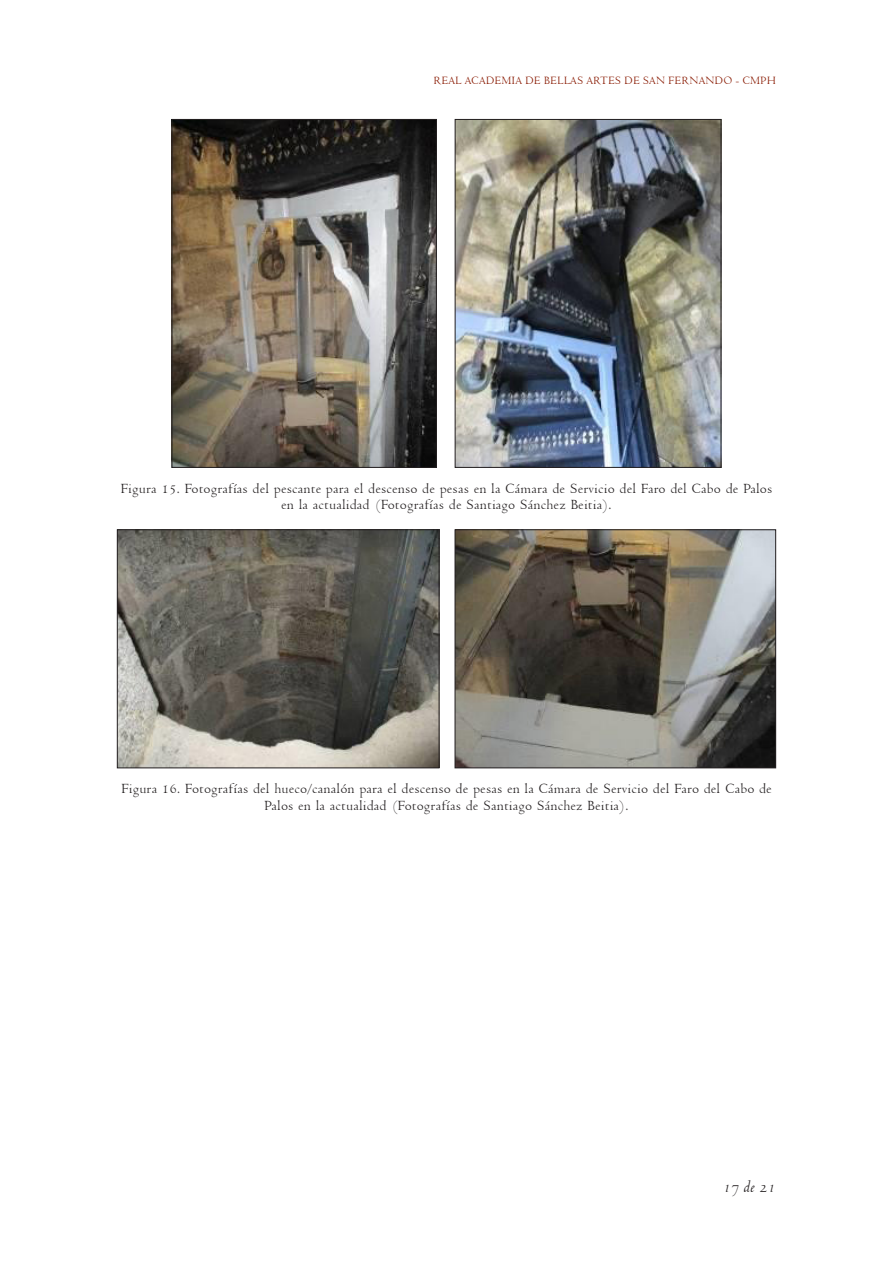
<style>
.page{position:relative;width:893px;height:1263px;background:#fff}
.page>*{position:absolute;margin:0;border:0;box-sizing:border-box;transform-origin:0 0}
.t1{font:italic 18px "Venetian 301 BT";color:#231f20}
.t2{font:15px/16.5px "Venetian 301 BT";color:#231f20;text-align:center}
.t3{font:12px "Venetian 301 BT";color:#891a02}
</style>
<div class="page">
<img style="left:174px;top:121px;width:261px;height:345px">
<div style="left:172px;top:119px;width:265px;height:349px;border:1px solid #231f20"></div>
<img style="left:457px;top:121px;width:262px;height:345px">
<div style="left:455px;top:119px;width:266px;height:349px;border:1px solid #231f20"></div>
<img style="left:119px;top:531px;width:318px;height:235px">
<div style="left:117px;top:529px;width:322px;height:239px;border:1px solid #231f20"></div>
<img style="left:457px;top:531px;width:317px;height:235px">
<div style="left:455px;top:529px;width:321px;height:239px;border:1px solid #231f20"></div>
<p class="t3" style="left:433px;top:73px;width:344px">REAL ACADEMIA DE BELLAS ARTES DE SAN FERNANDO - CMPH</p>
<p class="t2" style="left:121px;top:480px;width:653px">Figura 15. Fotografías del pescante para el descenso de pesas en la Cámara de Servicio del Faro del Cabo de Palos en la actualidad (Fotografías de Santiago Sánchez Beitia).</p>
<p class="t2" style="left:121px;top:781px;width:652px">Figura 16. Fotografías del hueco/canalón para el descenso de pesas en la Cámara de Servicio del Faro del Cabo de<br>Palos en la actualidad (Fotografías de Santiago Sánchez Beitia).</p>
<p class="t1" style="left:723px;top:1177px;width:54px">17 de 21</p>
</div>
